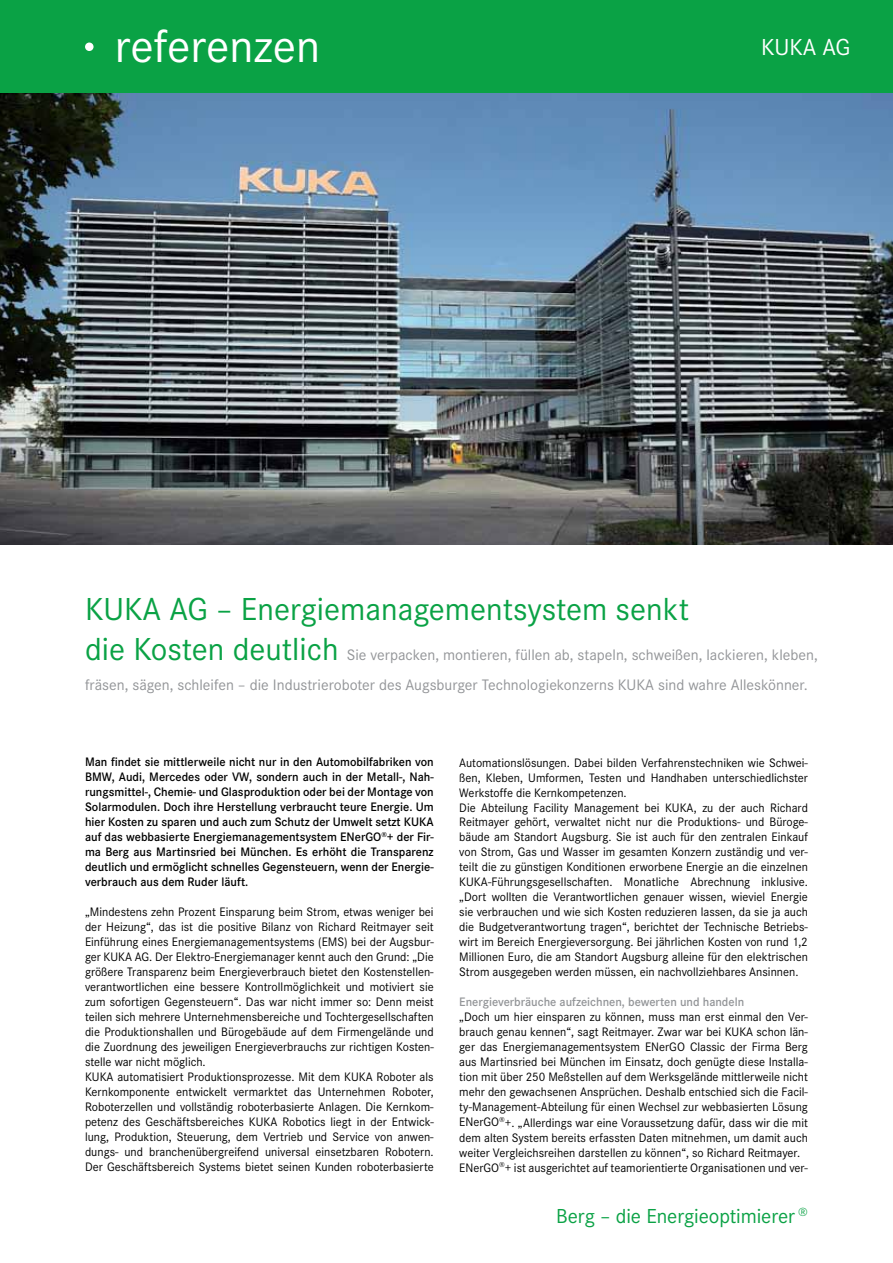
<style>
.page{position:relative;width:893px;height:1263px;background:#fff}
.page>*{position:absolute;margin:0;border:0;box-sizing:border-box;transform-origin:0 0}
.t1{font:48px "Corporate S";color:#fff}
.t2{font:33px "Corporate S";color:#0aa245}
.t3{font:24px "Corporate S";color:#fff}
.t4{font:21px "Corporate S";letter-spacing:-.005em;color:#0aa245}
.t5{font:15.75px/30px "Corporate S";color:#939598}
.t6{font:12.75px/15px "Corporate S";color:#000}
.t7{font:600 12.75px/15px "Corporate S";color:#000;text-align:justify}
.t8{font:600 12.75px "Corporate S";color:#939598}
.s1{font-size:33px;color:#0aa245}
</style>
<div class="page">
<div style="left:0;top:0;width:893px;height:94px;background:#0aa245"></div>
<div style="left:85px;top:43px;width:9px;height:8px;background:#fff;border-radius:50%"></div>
<img style="left:0;top:94px;width:893px;height:450px">
<h1 class="t1" style="left:115px;top:18px;width:207px">referenzen</h1>
<h3 class="t3" style="left:761px;top:34px;width:91px">KUKA AG</h3>
<h2 class="t2" style="left:85px;top:590px;width:605px">KUKA AG – Energiemanagementsystem senkt</h2>
<p class="t5" style="left:85px;top:640px;width:734px"><span class="s1">die Kosten deutlich</span> Sie verpacken, montieren, füllen ab, stapeln, schweißen, lackieren, kleben, fräsen, sägen, schleifen – die Industrieroboter des Augsburger Technologiekonzerns KUKA sind wahre Alleskönner.</p>
<p class="t7" style="left:85px;top:755px;width:350px">Man findet sie mittlerweile nicht nur in den Automobilfabriken von BMW, Audi, Mercedes oder VW, sondern auch in der Metall-, Nah&shy;rungsmittel-, Chemie- und Glasproduktion oder bei der Montage von Solarmodulen. Doch ihre Herstellung verbraucht teure Energie. Um hier Kosten zu sparen und auch zum Schutz der Umwelt setzt KUKA auf das webbasierte Energiemanagementsystem ENerGO<sup>®</sup>+ der Fir&shy;ma Berg aus Martinsried bei München. Es erhöht die Transparenz deutlich und ermöglicht schnelles Gegensteuern, wenn der Energie&shy;verbrauch aus dem Ruder läuft.</p>
<p class="t6" style="left:85px;top:905px;width:350px">„Mindestens zehn Prozent Einsparung beim Strom, etwas weniger bei der Heizung“, das ist die positive Bilanz von Richard Reitmayer seit Einführung eines Energiemanagementsystems (EMS) bei der Augsbur&shy;ger KUKA AG. Der Elektro-Energiemanager kennt auch den Grund: „Die größere Transparenz beim Energieverbrauch bietet den Kostenstellen&shy;verantwortlichen eine bessere Kontrollmöglichkeit und motiviert sie zum sofortigen Gegensteuern“. Das war nicht immer so: Denn meist teilen sich mehrere Unternehmensbereiche und Tochtergesellschaften die Produktionshallen und Bürogebäude auf dem Firmengelände und die Zuordnung des jeweiligen Energieverbrauchs zur richtigen Kosten&shy;stelle war nicht möglich.<br>KUKA automatisiert Produktionsprozesse. Mit dem KUKA Roboter als Kernkomponente entwickelt vermarktet das Unternehmen Roboter, Roboterzellen und vollständig roboterbasierte Anlagen. Die Kernkom&shy;petenz des Geschäftsbereiches KUKA Robotics liegt in der Entwick&shy;lung, Produktion, Steuerung, dem Vertrieb und Service von anwen&shy;dungs- und branchenübergreifend universal einsetzbaren Robotern.<br>Der Geschäftsbereich Systems bietet seinen Kunden roboterbasierte</p>
<p class="t6" style="left:459px;top:755px;width:350px">Automationslösungen. Dabei bilden Verfahrenstechniken wie Schwei&shy;ßen, Kleben, Umformen, Testen und Handhaben unterschiedlichster Werkstoffe die Kernkompetenzen.<br>Die Abteilung Facility Management bei KUKA, zu der auch Richard Reitmayer gehört, verwaltet nicht nur die Produktions- und Büroge&shy;bäude am Standort Augsburg. Sie ist auch für den zentralen Einkauf von Strom, Gas und Wasser im gesamten Konzern zuständig und ver&shy;teilt die zu günstigen Konditionen erworbene Energie an die einzelnen KUKA-Führungsgesellschaften. Monatliche Abrechnung inklusive. „Dort wollten die Verantwortlichen genauer wissen, wieviel Energie sie verbrauchen und wie sich Kosten reduzieren lassen, da sie ja auch die Budgetverantwortung tragen“, berichtet der Technische Betriebs&shy;wirt im Bereich Energieversorgung. Bei jährlichen Kosten von rund 1,2<br>Millionen Euro, die am Standort Augsburg alleine für den elektrischen Strom ausgegeben werden müssen, ein nachvollziehbares Ansinnen.</p>
<p class="t8" style="left:459px;top:995px;width:286px">Energieverbräuche aufzeichnen, bewerten und handeln</p>
<p class="t6" style="left:459px;top:1010px;width:350px">„Doch um hier einsparen zu können, muss man erst einmal den Ver&shy;brauch genau kennen“, sagt Reitmayer. Zwar war bei KUKA schon län&shy;ger das Energiemanagementsystem ENerGO Classic der Firma Berg aus Martinsried bei München im Einsatz, doch genügte diese Installa&shy;tion mit über 250 Meßstellen auf dem Werksgelände mittlerweile nicht mehr den gewachsenen Ansprüchen. Deshalb entschied sich die Facil&shy;ty-Management-Abteilung für einen Wechsel zur webbasierten Lösung ENerGO<sup>®</sup>+. „Allerdings war eine Voraussetzung dafür, dass wir die mit dem alten System bereits erfassten Daten mitnehmen, um damit auch weiter Vergleichsreihen darstellen zu können“, so Richard Reitmayer.<br>ENerGO<sup>®</sup>+ ist ausgerichtet auf teamorientierte Organisationen und ver-</p>
<h3 class="t4" style="left:556px;top:1204px;width:253px">Berg – die Energieoptimierer <sup>®</sup></h3>
</div>
